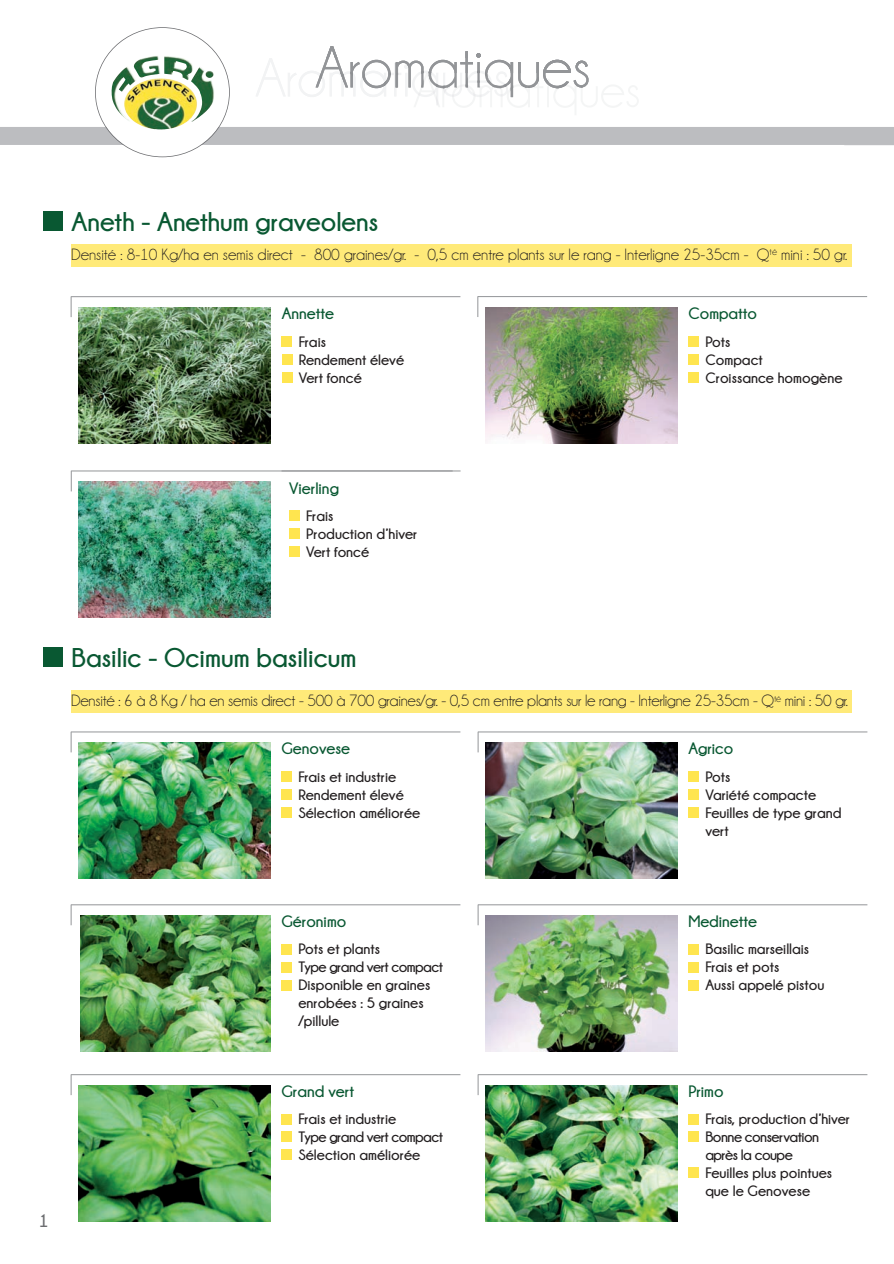
<style>
.page{position:relative;width:894px;height:1264px;background:#fff}
.page>*{position:absolute;margin:0;border:0;box-sizing:border-box;transform-origin:0 0}
.t1{font:700 27px "Champagne&Limousines";color:#095832}
.t2{font:700 18px "Champagne&Limousines";color:#6c6d70}
.t3{font:16.5px "Champagne&Limousines";letter-spacing:-.015em;color:#231f20}
.t4{font:700 16.5px "Champagne&Limousines";color:#095832}
.t5{font:700 15px/18px "Champagne&Limousines";color:#231f20}
</style>
<div class="page">
<img style="left:0;top:27px;width:893px;height:1195px">
<h1 class="t1" style="left:71px;top:206px;width:308px">Aneth - Anethum graveolens</h1>
<p class="t3" style="left:71px;top:244px;width:777px">Densité : 8-10 Kg/ha en semis direct - 800 graines/gr. - 0,5 cm entre plants sur le rang - Interligne 25-35cm - Q<sup>té</sup> mini : 50 gr.</p>
<p class="t4" style="left:282px;top:304px;width:54px">Annette</p>
<p class="t5" style="left:299px;top:332px;width:107px">Frais<br>Rendement élevé<br>Vert foncé</p>
<p class="t4" style="left:688px;top:304px;width:70px">Compatto</p>
<p class="t5" style="left:705px;top:332px;width:138px">Pots<br>Compact<br>Croissance homogène</p>
<p class="t4" style="left:289px;top:478px;width:51px">Vierling</p>
<p class="t5" style="left:306px;top:507px;width:113px">Frais<br>Production d’hiver<br>Vert foncé</p>
<h1 class="t1" style="left:71px;top:642px;width:286px">Basilic - Ocimum basilicum</h1>
<p class="t3" style="left:71px;top:691px;width:778px">Densité : 6 à 8 Kg / ha en semis direct - 500 à 700 graines/gr. - 0,5 cm entre plants sur le rang - Interligne 25-35cm - Q<sup>té</sup> mini : 50 gr.</p>
<p class="t4" style="left:281px;top:739px;width:70px">Genovese</p>
<p class="t5" style="left:298px;top:767px;width:123px">Frais et industrie<br>Rendement élevé<br>Sélection améliorée</p>
<p class="t4" style="left:688px;top:739px;width:47px">Agrico</p>
<p class="t5" style="left:705px;top:767px;width:137px">Pots<br>Variété compacte<br>Feuilles de type grand vert</p>
<p class="t2" style="left:39px;top:1210px;width:12px">1</p>
<p class="t4" style="left:281px;top:912px;width:66px">Géronimo</p>
<p class="t5" style="left:298px;top:940px;width:146px">Pots et plants<br>Type grand vert compact<br>Disponible en graines enrobées : 5 graines /pillule</p>
<p class="t4" style="left:281px;top:1081px;width:74px">Grand vert</p>
<p class="t5" style="left:298px;top:1110px;width:146px">Frais et industrie<br>Type grand vert compact<br>Sélection améliorée</p>
<p class="t4" style="left:688px;top:912px;width:70px">Medinette</p>
<p class="t5" style="left:705px;top:940px;width:120px">Basilic marseillais<br>Frais et pots<br>Aussi appelé pistou</p>
<p class="t4" style="left:688px;top:1081px;width:37px">Primo</p>
<p class="t5" style="left:705px;top:1110px;width:146px">Frais, production d’hiver<br>Bonne conservation après la coupe<br>Feuilles plus pointues que le Genovese</p>
</div>
